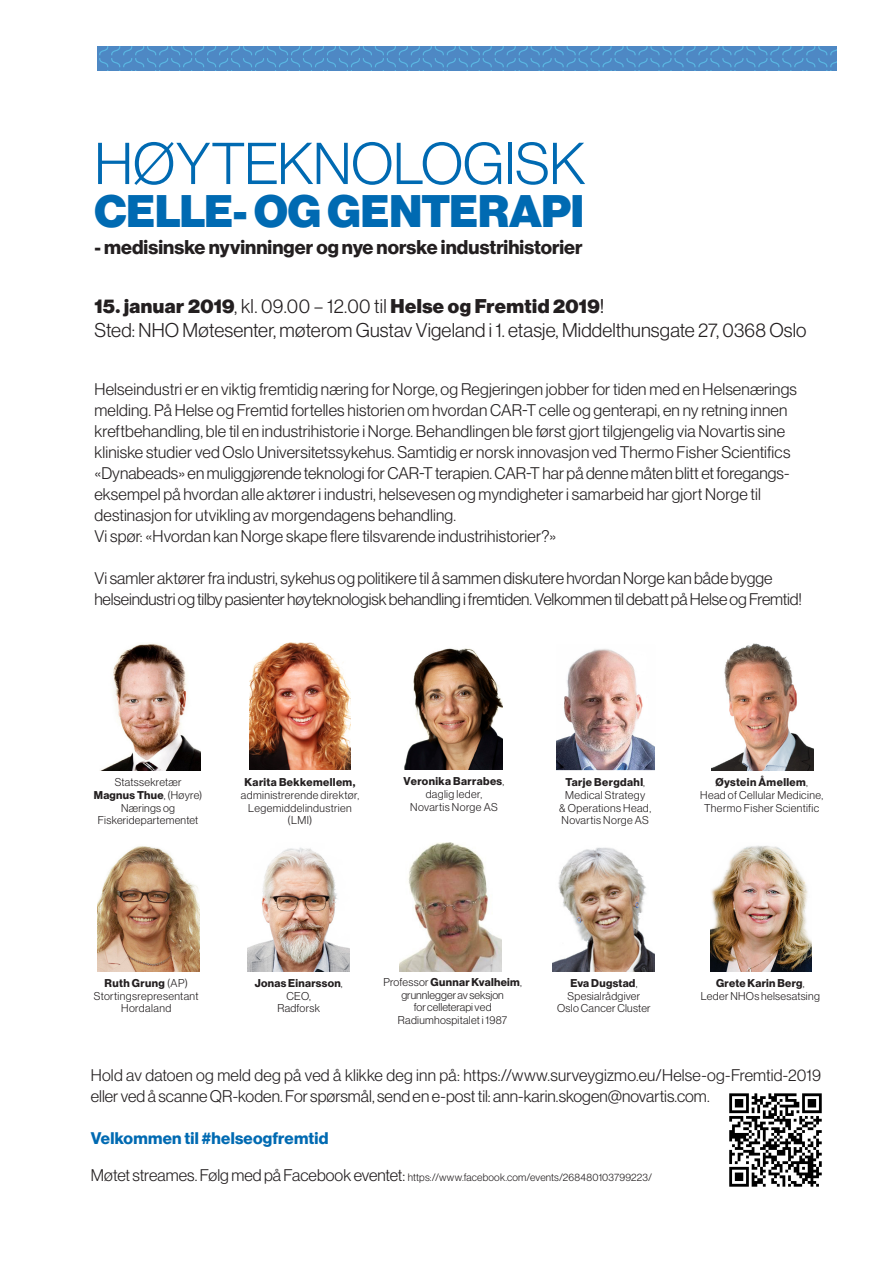
<style>
.page{position:relative;width:893px;height:1263px;background:#fff}
.page>*{position:absolute;margin:0;border:0;box-sizing:border-box;transform-origin:0 0}
.t1{font:300 57.6px "Volta Modern Display 45";letter-spacing:-.01em;color:#006ab2}
.t2{font:900 44.7px "Volta Modern Display 95";letter-spacing:-.005em;color:#006ab2}
.t3{font:300 19.5px "Volta Modern Display 45";letter-spacing:.005em;color:#231f20}
.t4{font:700 19.5px "Volta Modern Display 75";letter-spacing:.005em;color:#231f20}
.t5{font:900 19.5px "Volta Modern Display 95";letter-spacing:.02em;color:#231f20}
.t6{font:300 16.5px/21px "Volta Modern Display 45";letter-spacing:.005em;color:#231f20}
.t7{font:700 16.5px "Volta Modern Display 75";letter-spacing:.015em;color:#006ab2}
.t8{font:300 11.1px/12.8px "Volta Modern Display 45";letter-spacing:.025em;color:#231f20;text-align:center}
.t9{font:700 11.1px "Volta Modern Display 75";letter-spacing:.03em;color:#231f20}
.t10{font:300 11.1px "Volta Modern Display 45";letter-spacing:.005em;color:#231f20}
.t11{font:300 10.5px "Volta Modern Display 45";letter-spacing:.02em;color:#231f20}
.s1{font-family:"Volta Modern Display 45";font-weight:300}
.s2{font-family:"Volta Modern Display 55 Roman";font-weight:400}
.s3{font-family:"Volta Modern Display 75";font-weight:700}
.s4{font-size:16.5px}
</style>
<div class="page">
<svg style="left:98px;top:47px;width:738px;height:23px;background:#4f8cc6"></svg>
<img style="left:99px;top:643px;width:102px;height:128px">
<img style="left:248px;top:847px;width:102px;height:124px">
<img style="left:400px;top:843px;width:101px;height:128px">
<img style="left:553px;top:847px;width:101px;height:124px">
<img style="left:710px;top:845px;width:102px;height:126px">
<img style="left:97px;top:846px;width:102px;height:125px">
<img style="left:711px;top:643px;width:102px;height:128px">
<img style="left:249px;top:642px;width:102px;height:128px">
<img style="left:404px;top:648px;width:99px;height:122px">
<img style="left:556px;top:649px;width:97px;height:120px">
<div style="left:553px;top:642px;width:103px;height:130px;border:2px solid #fff"></div>
<img style="left:729px;top:1093px;width:93px;height:94px">
<p class="t1" style="left:94px;top:131px;width:492px">HØYTEKNOLOGISK</p>
<p class="t2" style="left:94px;top:185px;width:491px">CELLE- OG GENTERAPI</p>
<p class="t4" style="left:94px;top:236px;width:490px">- medisinske nyvinninger og nye norske industrihistorier</p>
<p class="t5" style="left:94px;top:294px;width:512px">15. januar 2019<span class="s1">, kl. 09.00 – 12.00 til</span> Helse og Fremtid 2019<span class="s2">!</span></p>
<p class="t3" style="left:94px;top:319px;width:714px">Sted: NHO Møtesenter, møterom Gustav Vigeland i 1. etasje, Middelthunsgate 27, 0368 Oslo</p>
<p class="t6" style="left:94px;top:378px;width:704px">Helseindustri er en viktig fremtidig næring for Norge, og Regjeringen jobber for tiden med en Helsenærings</p>
<p class="t6" style="left:94px;top:399px;width:694px">melding. På Helse og Fremtid fortelles historien om hvordan CAR-T celle og genterapi, en ny retning innen</p>
<p class="t6" style="left:94px;top:420px;width:692px">kreftbehandling, ble til en industrihistorie i Norge. Behandlingen ble først gjort tilgjengelig via Novartis sine</p>
<p class="t6" style="left:94px;top:441px;width:697px">kliniske studier ved Oslo Universitetssykehus. Samtidig er norsk innovasjon ved Thermo Fisher Scientifics</p>
<p class="t6" style="left:94px;top:462px;width:697px">«Dynabeads» en muliggjørende teknologi for CAR-T terapien. CAR-T har på denne måten blitt et foregangs-</p>
<p class="t6" style="left:94px;top:483px;width:668px">eksempel på hvordan alle aktører i industri, helsevesen og myndigheter i samarbeid har gjort Norge til</p>
<p class="t6" style="left:94px;top:504px;width:363px">destinasjon for utvikling av morgendagens behandling.</p>
<p class="t6" style="left:94px;top:525px;width:463px">Vi spør: «Hvordan kan Norge skape flere tilsvarende industrihistorier?»</p>
<p class="t6" style="left:94px;top:567px;width:680px">Vi samler aktører fra industri, sykehus og politikere til å sammen diskutere hvordan Norge kan både bygge</p>
<p class="t6" style="left:94px;top:588px;width:709px">helseindustri og tilby pasienter høyteknologisk behandling i fremtiden. Velkommen til debatt på Helse og Fremtid!</p>
<p class="t8" style="left:115px;top:776px;width:68px">Statssekretær</p>
<p class="t9" style="left:94px;top:788px;width:110px">Magnus Thue<span class="s1">, (Høyre)</span></p>
<p class="t8" style="left:121px;top:801px;width:56px">Nærings og</p>
<p class="t8" style="left:98px;top:814px;width:102px">Fiskeridepartementet</p>
<p class="t8" style="left:241px;top:776px;width:120px"><span class="s3">Karita Bekkemellem, </span>administrerende direktør,</p>
<p class="t8" style="left:248px;top:801px;width:105px">Legemiddelindustrien</p>
<p class="t8" style="left:288px;top:814px;width:26px">(LMI)</p>
<p class="t9" style="left:404px;top:775px;width:102px">Veronika Barrabes<span class="s1">,</span></p>
<p class="t8" style="left:426px;top:787px;width:58px">daglig leder,</p>
<p class="t8" style="left:410px;top:800px;width:89px">Novartis Norge AS</p>
<p class="t9" style="left:565px;top:776px;width:81px">Tarje Bergdahl<span class="s1">,</span></p>
<p class="t8" style="left:565px;top:789px;width:82px">Medical Strategy</p>
<p class="t8" style="left:559px;top:801px;width:93px">&amp; Operations Head,</p>
<p class="t8" style="left:561px;top:814px;width:89px">Novartis Norge AS</p>
<p class="t9" style="left:715px;top:776px;width:94px">Øystein Åmellem<span class="s1">,</span></p>
<p class="t8" style="left:700px;top:789px;width:125px">Head of Cellular Medicine,</p>
<p class="t8" style="left:704px;top:801px;width:117px">Thermo Fisher Scientific</p>
<p class="t9" style="left:105px;top:976px;width:85px">Ruth Grung <span class="s1">(AP)</span></p>
<p class="t8" style="left:94px;top:989px;width:106px">Stortingsrepresentant<br>Hordaland</p>
<p class="t9" style="left:255px;top:976px;width:90px">Jonas Einarsson<span class="s1">,</span></p>
<p class="t8" style="left:286px;top:989px;width:26px">CEO,</p>
<p class="t8" style="left:277px;top:1002px;width:44px">Radforsk</p>
<p class="t9" style="left:383px;top:975px;width:140px"><span class="s1">Professor</span> Gunnar Kvalheim<span class="s1">,</span></p>
<p class="t10" style="left:401px;top:988px;width:104px">grunnlegger av seksjon</p>
<p class="t10" style="left:414px;top:1001px;width:79px">for celleterapi ved</p>
<p class="t8" style="left:398px;top:1014px;width:111px">Radiumhospitalet i 1987</p>
<p class="t9" style="left:570px;top:976px;width:68px">Eva Dugstad<span class="s1">,</span></p>
<p class="t8" style="left:568px;top:989px;width:74px">Spesialrådgiver</p>
<p class="t8" style="left:557px;top:1002px;width:95px">Oslo Cancer Cluster</p>
<p class="t9" style="left:716px;top:976px;width:90px">Grete Karin Berg<span class="s1">,</span></p>
<p class="t8" style="left:701px;top:989px;width:120px">Leder NHOs helsesatsing</p>
<p class="t6" style="left:91px;top:1064px;width:732px">Hold av datoen og meld deg på ved å klikke deg inn på: https://www.surveygizmo.eu/Helse-og-Fremtid-2019 eller ved å scanne QR-koden. For spørsmål, send en e-post til: ann-karin.skogen@novartis.com.</p>
<p class="t7" style="left:91px;top:1128px;width:239px">Velkommen til #helseogfremtid</p>
<p class="t11" style="left:91px;top:1172px;width:563px"><span class="s4">Møtet streames. Følg med på Facebook eventet:</span> https://www.facebook.com/events/268480103799223/</p>
</div>
